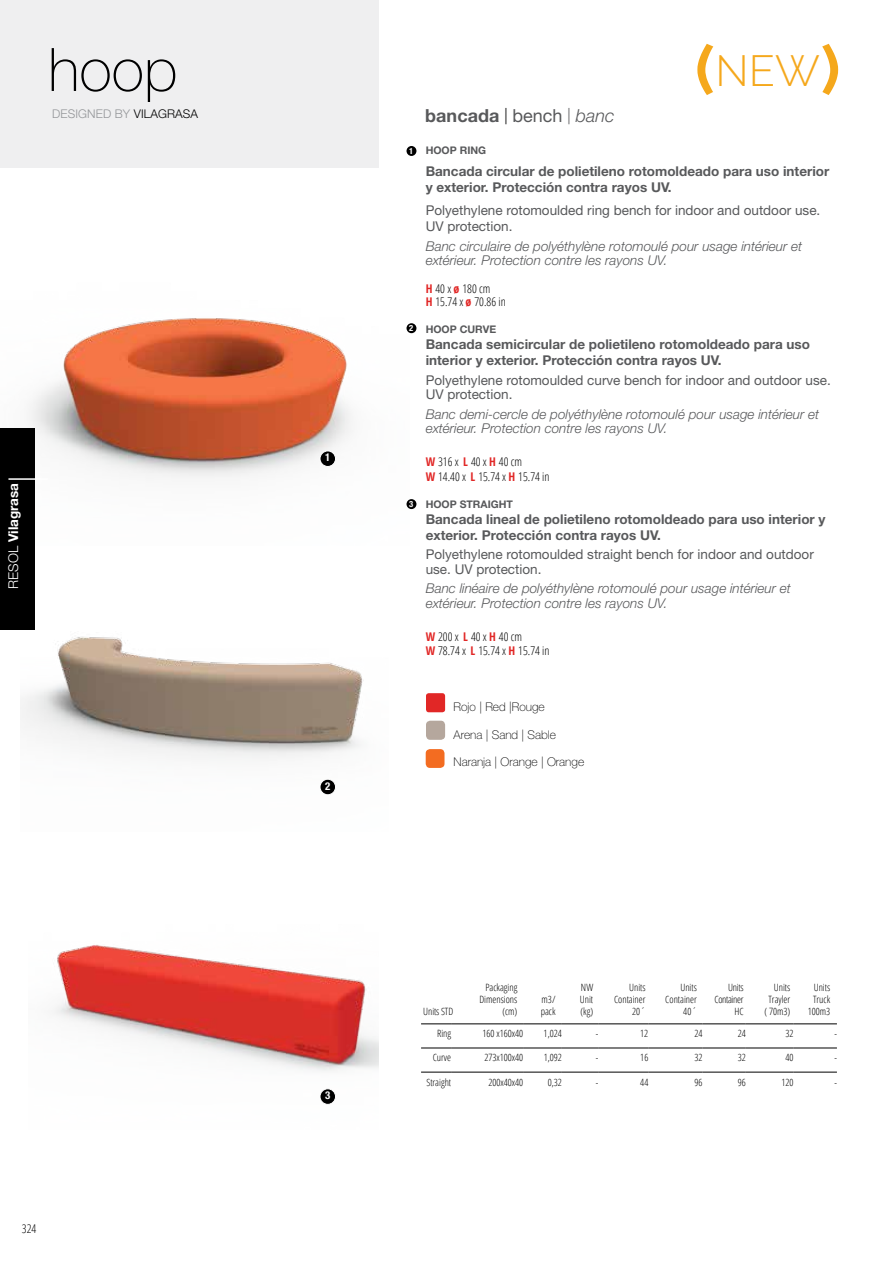
<style>
.page{position:relative;width:893px;height:1263px;background:#fff}
.page>*{position:absolute;margin:0;border:0;box-sizing:border-box;transform-origin:0 0}
.t1{font:100 60px "Helvetica Neue LT Std";color:#000}
.t2{font:300 42.9px "Raleway";color:#f5a81c}
.t3{font:700 18px "Helvetica Neue LT Std";color:#58595b}
.t4{font:italic 300 13.5px/14.4px "Helvetica Neue LT Std";color:#58595b}
.t5{font:700 13.5px/16.2px "Helvetica Neue LT Std";color:#58595b}
.t6{font:13.5px/14.4px "Helvetica Neue LT Std";color:#58595b}
.t7{font:700 13.5px "Helvetica Neue LT Std";color:#fff}
.t8{font:300 condensed 12px/14.4px "Open Sans";color:#000}
.t9{font:100 12px "Helvetica Neue LT Std";color:#000}
.t10{font:300 12px "Helvetica Neue LT Std";letter-spacing:.01em;color:#939598}
.t11{font:700 condensed 10.8px "Helvetica Neue LT Std";color:#fff}
.t12{font:700 10.5px "Helvetica Neue LT Std";color:#58595b}
.t13{font:300 condensed 10.05px/12px "Open Sans";color:#000;text-align:right}
.t14{font:300 condensed 10.05px/12px "Open Sans";letter-spacing:-.03em;color:#000;text-align:right}
.t15{font:700 condensed 8.55px "Helvetica Neue LT Std";color:#fff}
.s1{font-weight:300}
.s2{color:#000}
.s3{font-family:"Raleway";font-weight:300;color:#000}
.s4{font-weight:400}
.s5{font-family:"Raleway";font-weight:300}
.s6{font-weight:300;font-style:italic}
.s7{font-weight:700;font-size:63.3px}
.s8{font-weight:700;color:#e12726}
</style>
<div class="page">
<div style="left:0;top:0;width:379px;height:167px;background:#efeff0"></div>
<div style="left:426px;top:721px;width:19px;height:19px;background:#b5a79d;border-radius:4px"></div>
<div style="left:426px;top:693px;width:19px;height:19px;background:#e12726;border-radius:3px"></div>
<hr style="left:421px;top:1023px;width:30px;height:1px;background:#000">
<hr style="left:451px;top:1023px;width:72px;height:1px;background:#000">
<hr style="left:523px;top:1023px;width:39px;height:1px;background:#000">
<hr style="left:562px;top:1023px;width:36px;height:1px;background:#000">
<hr style="left:598px;top:1023px;width:50px;height:1px;background:#000">
<hr style="left:648px;top:1023px;width:54px;height:1px;background:#000">
<hr style="left:702px;top:1023px;width:44px;height:1px;background:#000">
<hr style="left:746px;top:1023px;width:48px;height:1px;background:#000">
<hr style="left:794px;top:1023px;width:43px;height:1px;background:#000">
<hr style="left:421px;top:1048px;width:30px;height:1px;background:#000">
<hr style="left:451px;top:1048px;width:72px;height:1px;background:#000">
<hr style="left:523px;top:1048px;width:39px;height:1px;background:#000">
<hr style="left:562px;top:1048px;width:36px;height:1px;background:#000">
<hr style="left:598px;top:1048px;width:50px;height:1px;background:#000">
<hr style="left:648px;top:1048px;width:54px;height:1px;background:#000">
<hr style="left:702px;top:1048px;width:44px;height:1px;background:#000">
<hr style="left:746px;top:1048px;width:48px;height:1px;background:#000">
<hr style="left:794px;top:1048px;width:43px;height:1px;background:#000">
<hr style="left:421px;top:1072px;width:30px;height:1px;background:#000">
<hr style="left:451px;top:1072px;width:72px;height:1px;background:#000">
<hr style="left:523px;top:1072px;width:39px;height:1px;background:#000">
<hr style="left:562px;top:1072px;width:36px;height:1px;background:#000">
<hr style="left:598px;top:1072px;width:50px;height:1px;background:#000">
<hr style="left:648px;top:1072px;width:54px;height:1px;background:#000">
<hr style="left:702px;top:1072px;width:44px;height:1px;background:#000">
<hr style="left:746px;top:1072px;width:48px;height:1px;background:#000">
<hr style="left:794px;top:1072px;width:43px;height:1px;background:#000">
<div style="left:426px;top:749px;width:18px;height:19px;background:#f36c21;border-radius:4px"></div>
<img style="left:20px;top:555px;width:344px;height:236px">
<img style="left:54px;top:945px;width:325px;height:160px">
<img style="left:29px;top:318px;width:380px;height:227px">
<div style="left:320px;top:451px;width:16px;height:15px;background:#000;border-radius:50%"></div>
<div style="left:320px;top:451px;width:16px;height:16px;border:1px solid #fff;border-radius:50%"></div>
<div style="left:320px;top:1089px;width:16px;height:15px;background:#000;border-radius:50%"></div>
<div style="left:320px;top:1089px;width:16px;height:15px;border:1px solid #fff;border-radius:50%"></div>
<div style="left:320px;top:779px;width:16px;height:16px;background:#000;border-radius:50%"></div>
<div style="left:320px;top:779px;width:16px;height:16px;border:1px solid #fff;border-radius:50%"></div>
<div style="left:0;top:428px;width:34px;height:201px;background:#000"></div>
<hr style="left:8px;top:478px;width:40px;height:2px;background:#fff">
<div style="left:406px;top:499px;width:10px;height:10px;background:#000;border-radius:50%"></div>
<div style="left:406px;top:146px;width:10px;height:10px;background:#000;border-radius:50%"></div>
<div style="left:406px;top:323px;width:10px;height:10px;background:#000;border-radius:50%"></div>
<p class="t7" style="left:5px;top:589px;width:107px;rotate:-90deg"><span class="s1">RESOL</span> Vilagrasa</p>
<h1 class="t1" style="left:48px;top:35px;width:130px">hoop</h1>
<p class="t10" style="left:52px;top:107px;width:148px">DESIGNED BY <span class="s2">VILAGRASA</span></p>
<h3 class="t3" style="left:425px;top:104px;width:191px">bancada <span class="s3">|</span> <span class="s4">bench</span> <span class="s5">|</span> <span class="s6">banc</span></h3>
<h2 class="t2" style="left:695px;top:45px;width:147px"><span class="s7">(</span> NEW<span class="s7">)</span></h2>
<p class="t11" style="left:325px;top:451px;width:7px">1</p>
<p class="t11" style="left:325px;top:779px;width:7px">2</p>
<p class="t15" style="left:409px;top:146px;width:6px">1</p>
<p class="t15" style="left:409px;top:323px;width:6px">2</p>
<p class="t15" style="left:409px;top:499px;width:6px">3</p>
<p class="t12" style="left:426px;top:143px;width:62px">HOOP RING</p>
<p class="t5" style="left:426px;top:163px;width:405px">Bancada circular de polietileno rotomoldeado para uso interior y exterior. Protección contra rayos UV.</p>
<p class="t6" style="left:426px;top:202px;width:396px;line-height:16.2px">Polyethylene rotomoulded ring bench for indoor and outdoor use.<br>UV protection.</p>
<p class="t4" style="left:426px;top:238px;width:378px">Banc circulaire de polyéthylène rotomoulé pour usage intérieur et extérieur. Protection contre les rayons UV.</p>
<p class="t8" style="left:426px;top:281px;width:82px;line-height:13.2px"><span class="s8">H</span> 40 x <span class="s8">ø</span> 180 cm<br><span class="s8">H</span> 15.74 x <span class="s8">ø</span> 70.86 in</p>
<p class="t12" style="left:426px;top:323px;width:72px">HOOP CURVE</p>
<p class="t5" style="left:426px;top:336px;width:386px">Bancada semicircular de polietileno rotomoldeado para uso interior y exterior. Protección contra rayos UV.</p>
<p class="t6" style="left:426px;top:373px;width:407px">Polyethylene rotomoulded curve bench for indoor and outdoor use.<br>UV protection.</p>
<p class="t4" style="left:426px;top:406px;width:395px">Banc demi-cercle de polyéthylène rotomoulé pour usage intérieur et extérieur. Protection contre les rayons UV.</p>
<p class="t8" style="left:426px;top:454px;width:125px"><span class="s8">W</span> 316 x <span class="s8">L</span> 40 x <span class="s8">H</span> 40 cm<br><span class="s8">W</span> 14.40 x <span class="s8">L</span> 15.74 x <span class="s8">H</span> 15.74 in</p>
<p class="t12" style="left:426px;top:497px;width:89px">HOOP STRAIGHT</p>
<p class="t5" style="left:426px;top:510px;width:401px">Bancada lineal de polietileno rotomoldeado para uso interior y exterior. Protección contra rayos UV.</p>
<p class="t6" style="left:426px;top:547px;width:390px">Polyethylene rotomoulded straight bench for indoor and outdoor use. UV protection.</p>
<p class="t4" style="left:426px;top:581px;width:367px">Banc linéaire de polyéthylène rotomoulé pour usage intérieur et extérieur. Protection contre les rayons UV.</p>
<p class="t8" style="left:426px;top:629px;width:125px"><span class="s8">W</span> 200 x <span class="s8">L</span> 40 x <span class="s8">H</span> 40 cm<br><span class="s8">W</span> 78.74 x <span class="s8">L</span> 15.74 x <span class="s8">H</span> 15.74 in</p>
<p class="t9" style="left:454px;top:700px;width:93px">Rojo | Red |Rouge</p>
<p class="t9" style="left:454px;top:728px;width:104px">Arena | Sand | Sable</p>
<p class="t9" style="left:454px;top:755px;width:132px">Naranja | Orange | Orange</p>
<p class="t8" style="left:22px;top:1221px;width:16px">324</p>
<p class="t11" style="left:325px;top:1089px;width:7px">3</p>
<p class="t13" style="left:423px;top:1005px;width:31px">Units STD</p>
<p class="t13" style="left:479px;top:981px;width:40px">Packaging<br>Dimensions (cm)</p>
<p class="t13" style="left:541px;top:993px;width:16px;text-align:left">m3/ pack</p>
<p class="t13" style="left:580px;top:981px;width:15px;text-align:justify">NW Unit (kg)</p>
<p class="t13" style="left:614px;top:981px;width:33px">Units<br>Container<br>20´</p>
<p class="t13" style="left:665px;top:981px;width:33px">Units<br>Container<br>40´</p>
<p class="t14" style="left:714px;top:981px;width:31px">Units<br>Container<br>HC</p>
<p class="t13" style="left:764px;top:981px;width:27px">Units<br>Trayler ( 70m3)</p>
<p class="t13" style="left:808px;top:981px;width:24px;text-align:center">Units<br>Truck<br>100m3</p>
<p class="t13" style="left:437px;top:1027px;width:16px">Ring</p>
<p class="t13" style="left:482px;top:1027px;width:42px">160 x160x40</p>
<p class="t13" style="left:544px;top:1027px;width:20px">1,024</p>
<p class="t13" style="left:596px;top:1027px;width:4px">-</p>
<p class="t13" style="left:640px;top:1027px;width:10px">12</p>
<p class="t13" style="left:694px;top:1027px;width:10px">24</p>
<p class="t13" style="left:738px;top:1027px;width:10px">24</p>
<p class="t13" style="left:786px;top:1027px;width:10px">32</p>
<p class="t13" style="left:834px;top:1027px;width:4px">-</p>
<p class="t13" style="left:433px;top:1051px;width:20px">Curve</p>
<p class="t13" style="left:484px;top:1051px;width:40px">273x100x40</p>
<p class="t13" style="left:544px;top:1051px;width:20px">1,092</p>
<p class="t13" style="left:596px;top:1051px;width:4px">-</p>
<p class="t13" style="left:640px;top:1051px;width:10px">16</p>
<p class="t13" style="left:694px;top:1051px;width:10px">32</p>
<p class="t13" style="left:738px;top:1051px;width:10px">32</p>
<p class="t13" style="left:786px;top:1051px;width:10px">40</p>
<p class="t13" style="left:834px;top:1051px;width:4px">-</p>
<p class="t13" style="left:426px;top:1075px;width:26px">Straight</p>
<p class="t13" style="left:488px;top:1075px;width:36px">200x40x40</p>
<p class="t13" style="left:548px;top:1075px;width:16px">0,32</p>
<p class="t13" style="left:640px;top:1075px;width:10px">44</p>
<p class="t13" style="left:694px;top:1075px;width:10px">96</p>
<p class="t13" style="left:738px;top:1075px;width:10px">96</p>
<p class="t13" style="left:782px;top:1075px;width:14px">120</p>
</div>
